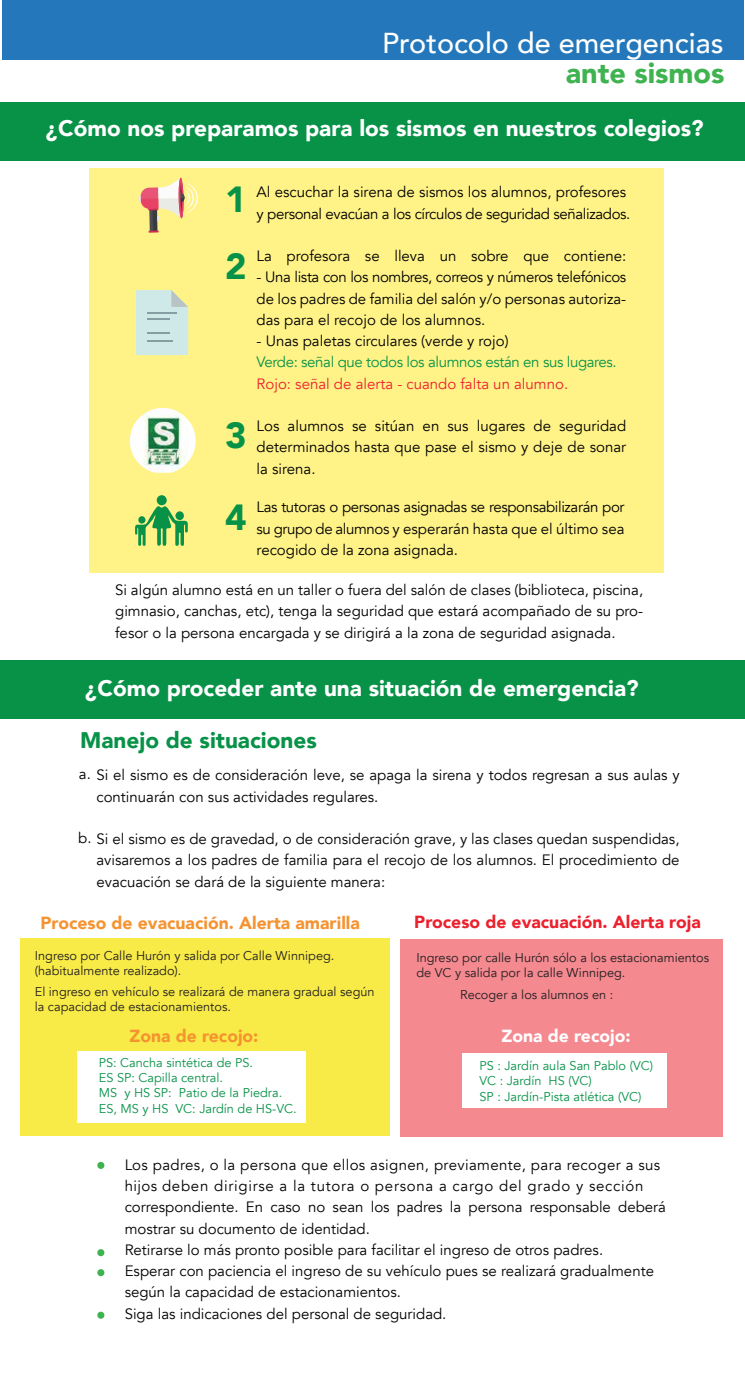
<style>
.page{position:relative;width:745px;height:1381px;background:#fff}
.page>*{position:absolute;margin:0;border:0;box-sizing:border-box;transform-origin:0 0}
.t1{font:900 36.25px "Avenir";color:#079248}
.t2{font:500 28.75px "Avenir";color:#fff}
.t3{font:900 28.75px "Avenir";color:#3fb34f}
.t4{font:900 22.5px "Avenir";color:#fff}
.t5{font:900 22.5px "Avenir";color:#079248}
.t6{font:900 17.5px "Avenir";color:#f59331}
.t7{font:900 17.5px "Avenir";color:#eb212e}
.t8{font:900 17.5px "Avenir";color:#fff}
.t9{font:15px/21.2px "Avenir";color:#000;text-align:justify}
.t10{font:15px/21.2px "Avenir";letter-spacing:-.025em;color:#000}
.t11{font:15px "Avenir";letter-spacing:-.025em;color:#079248}
.t12{font:15px "Avenir";color:#eb212e}
.t13{font:12.75px/15.2px "Avenir";color:#231f20}
.t14{font:12.75px/15.2px "Avenir";color:#079248}
</style>
<div class="page">
<div style="left:89px;top:168px;width:574px;height:404px;background:#fff388"></div>
<div style="left:0;top:102px;width:744px;height:58px;background:#079248"></div>
<div style="left:0;top:660px;width:744px;height:58px;background:#079248"></div>
<div style="left:97px;top:1249px;width:7px;height:7px;background:#3fb34f;border-radius:50%"></div>
<div style="left:97px;top:1161px;width:7px;height:7px;background:#3fb34f;border-radius:50%"></div>
<div style="left:97px;top:1269px;width:7px;height:7px;background:#3fb34f;border-radius:50%"></div>
<div style="left:97px;top:1311px;width:7px;height:7px;background:#3fb34f;border-radius:50%"></div>
<div style="left:3px;top:0;width:740px;height:60px;background:#2377ba"></div>
<div style="left:21px;top:938px;width:368px;height:197px;background:#f8eb48"></div>
<div style="left:78px;top:1051px;width:228px;height:72px;background:#fff"></div>
<div style="left:399px;top:939px;width:323px;height:197px;background:#f48990"></div>
<div style="left:462px;top:1053px;width:204px;height:55px;background:#fff"></div>
<svg style="left:138px;top:178px;width:60px;height:55px"></svg>
<img style="left:130px;top:408px;width:65px;height:65px">
<svg style="left:136px;top:290px;width:52px;height:65px;background:#cbe3df"></svg>
<div style="left:156px;top:495px;width:11px;height:10px;background:#079248;border-radius:50%"></div>
<svg style="left:135px;top:505px;width:53px;height:41px"></svg>
<h2 class="t2" style="left:382px;top:19px;width:342px">Protocolo de emergencias</h2>
<h2 class="t3" style="left:565px;top:48px;width:160px">ante sismos</h2>
<h3 class="t4" style="left:46px;top:109px;width:659px">¿Cómo nos preparamos para los sismos en nuestros colegios?</h3>
<h1 class="t1" style="left:225px;top:169px;width:23px">1</h1>
<h1 class="t1" style="left:225px;top:235px;width:23px">2</h1>
<h1 class="t1" style="left:225px;top:404px;width:23px">3</h1>
<h1 class="t1" style="left:225px;top:486px;width:23px">4</h1>
<p class="t10" style="left:256px;top:182px;width:375px">Al escuchar la sirena de sismos los alumnos, profesores y personal evacúan a los círculos de seguridad señalizados.</p>
<p class="t9" style="left:256px;top:245px;width:371px">La profesora se lleva un sobre que contiene:</p>
<p class="t9" style="left:256px;top:267px;width:371px">- Una lista con los nombres, correos y números telefónicos de los padres de familia del salón y/o personas autoriza&shy;das para el recojo de los alumnos.</p>
<p class="t9" style="left:256px;top:330px;width:253px">- Unas paletas circulares (verde y rojo)</p>
<p class="t11" style="left:256px;top:353px;width:361px">Verde: señal que todos los alumnos están en sus lugares.</p>
<p class="t12" style="left:256px;top:374px;width:313px">Rojo: señal de alerta - cuando falta un alumno.</p>
<p class="t9" style="left:256px;top:415px;width:371px">Los alumnos se sitúan en sus lugares de seguridad determinados hasta que pase el sismo y deje de sonar la sirena.</p>
<p class="t9" style="left:256px;top:497px;width:369px">Las tutoras o personas asignadas se responsabilizarán por su grupo de alumnos y esperarán hasta que el último sea recogido de la zona asignada.</p>
<p class="t9" style="left:115px;top:579px;width:529px">Si algún alumno está en un taller o fuera del salón de clases (biblioteca, piscina, gimnasio, canchas, etc), tenga la seguridad que estará acompañado de su pro&shy;fesor o la persona encargada y se dirigirá a la zona de seguridad asignada.</p>
<h3 class="t4" style="left:85px;top:669px;width:554px">¿Cómo proceder ante una situación de emergencia?</h3>
<h3 class="t5" style="left:80px;top:721px;width:238px">Manejo de situaciones</h3>
<p class="t9" style="left:96px;top:764px;width:584px;text-indent:-18px">a. Si el sismo es de consideración leve, se apaga la sirena y todos regresan a sus aulas y continuarán con sus actividades regulares.</p>
<p class="t9" style="left:96px;top:828px;width:584px;text-indent:-18px">b. Si el sismo es de gravedad, o de consideración grave, y las clases quedan suspendidas, avisaremos a los padres de familia para el recojo de los alumnos. El procedimiento de evacuación se dará de la siguiente manera:</p>
<p class="t6" style="left:41px;top:908px;width:320px">Proceso de evacuación. Alerta amarilla</p>
<p class="t7" style="left:414px;top:906px;width:288px">Proceso de evacuación. Alerta roja</p>
<p class="t13" style="left:35px;top:948px;width:301px">Ingreso por Calle Hurón y salida por Calle Winnipeg. (habitualmente realizado).</p>
<p class="t13" style="left:35px;top:983px;width:341px">El ingreso en vehículo se realizará de manera gradual según la capacidad de estacionamientos.</p>
<p class="t13" style="left:416px;top:950px;width:294px">Ingreso por calle Hurón sólo a los estacionamientos de VC y salida por la calle Winnipeg.</p>
<p class="t13" style="left:460px;top:986px;width:154px">Recoger a los alumnos en :</p>
<p class="t6" style="left:129px;top:1021px;width:130px">Zona de recojo:</p>
<p class="t8" style="left:501px;top:1021px;width:130px">Zona de recojo:</p>
<p class="t14" style="left:99px;top:1055px;width:199px">PS: Cancha sintética de PS.<br>ES SP: Capilla central.<br>MS y HS SP: Patio de la Piedra.<br>ES, MS y HS VC: Jardín de HS-VC.</p>
<p class="t14" style="left:479px;top:1058px;width:175px">PS : Jardín aula San Pablo (VC)<br>VC : Jardín HS (VC)<br>SP : Jardín-Pista atlética (VC)</p>
<p class="t9" style="left:125px;top:1154px;width:542px;text-align:left">Los padres, o la persona que ellos asignen, previamente, para recoger a sus hijos deben dirigirse a la tutora o persona a cargo del grado y sección correspondiente. En caso no sean los padres la persona responsable deberá mostrar su documento de identidad.<br>Retirarse lo más pronto posible para facilitar el ingreso de otros padres.<br>Esperar con paciencia el ingreso de su vehículo pues se realizará gradualmente según la capacidad de estacionamientos.<br>Siga las indicaciones del personal de seguridad.</p>
</div>
